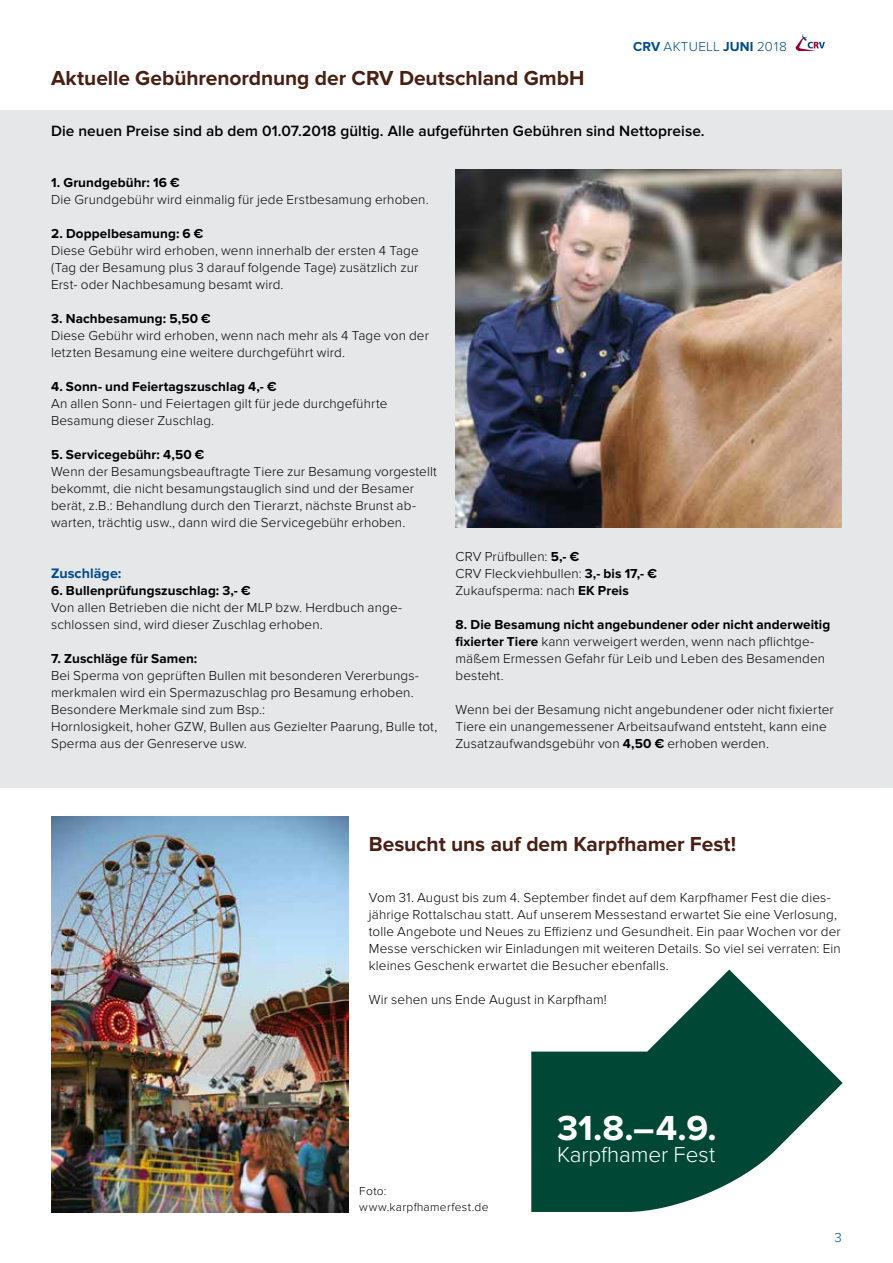
<style>
.page{position:relative;width:893px;height:1263px;background:#fff}
.page>*{position:absolute;margin:0;border:0;box-sizing:border-box;transform-origin:0 0}
.t1{font:700 36px "Proxima Nova";color:#fff}
.t2{font:300 22.5px "Proxima Nova";letter-spacing:-.005em;color:#fff}
.t3{font:700 21px "Proxima Nova";letter-spacing:-.005em;color:#492013}
.t4{font:600 15.45px "Proxima Nova";letter-spacing:.005em;color:#000}
.t5{font:700 14.25px "Proxima Nova";letter-spacing:.005em;color:#004b8d}
.t6{font:300 13.5px/17px "Proxima Nova";letter-spacing:.01em;color:#000}
.t7{font:700 13.5px "Proxima Nova";letter-spacing:.01em;color:#000}
.t8{font:300 13.5px "Proxima Nova";letter-spacing:.015em;color:#004b8d}
.t9{font:300 12px/16.5px "Proxima Nova";letter-spacing:.025em;color:#000}
.s1{font-weight:700}
</style>
<div class="page">
<svg style="left:795px;top:34px;width:30px;height:17px"></svg>
<div style="left:0;top:111px;width:893px;height:677px;background:#e6e7e8"></div>
<img style="left:455px;top:170px;width:387px;height:357px">
<img style="left:51px;top:816px;width:297px;height:397px">
<svg style="left:531px;top:969px;width:312px;height:243px;fill:#004835"></svg>
<p class="t8" style="left:633px;top:39px;width:155px"><span class="s1">CRV</span> AKTUELL <span class="s1">JUNI</span> 2018</p>
<h3 class="t3" style="left:51px;top:66px;width:535px">Aktuelle Gebührenordnung der CRV Deutschland GmbH</h3>
<p class="t4" style="left:51px;top:122px;width:655px">Die neuen Preise sind ab dem 01.07.2018 gültig. Alle aufgeführten Gebühren sind Nettopreise.</p>
<p class="t7" style="left:51px;top:175px;width:130px">1. Grundgebühr: 16 €</p>
<p class="t6" style="left:51px;top:191px;width:379px">Die Grundgebühr wird einmalig für jede Erstbesamung erhoben.</p>
<p class="t7" style="left:51px;top:226px;width:154px">2. Doppelbesamung: 6 €</p>
<p class="t6" style="left:51px;top:242px;width:369px;text-align:justify">Diese Gebühr wird erhoben, wenn innerhalb der ersten 4 Tage (Tag der Besamung plus 3 darauf folgende Tage) zusätzlich zur Erst- oder Nachbesamung besamt wird.</p>
<p class="t7" style="left:51px;top:311px;width:161px">3. Nachbesamung: 5,50 €</p>
<p class="t6" style="left:51px;top:327px;width:379px">Diese Gebühr wird erhoben, wenn nach mehr als 4 Tage von der letzten Besamung eine weitere durchgeführt wird.</p>
<p class="t7" style="left:51px;top:379px;width:227px">4. Sonn- und Feiertagszuschlag 4,- €</p>
<p class="t6" style="left:51px;top:395px;width:338px">An allen Sonn- und Feiertagen gilt für jede durchgeführte<br>Besamung dieser Zuschlag.</p>
<p class="t7" style="left:51px;top:447px;width:155px">5. Servicegebühr: 4,50 €</p>
<p class="t6" style="left:51px;top:463px;width:387px">Wenn der Besamungsbeauftragte Tiere zur Besamung vorgestellt bekommt, die nicht besamungstauglich sind und der Besamer berät, z.B.: Behandlung durch den Tierarzt, nächste Brunst ab&shy;warten, trächtig usw., dann wird die Servicegebühr erhoben.</p>
<p class="t5" style="left:51px;top:565px;width:72px">Zuschläge:</p>
<p class="t7" style="left:51px;top:583px;width:201px">6. Bullenprüfungszuschlag: 3,- €</p>
<p class="t6" style="left:51px;top:599px;width:353px">Von allen Betrieben die nicht der MLP bzw. Herdbuch ange&shy;schlossen sind, wird dieser Zuschlag erhoben.</p>
<p class="t7" style="left:51px;top:651px;width:148px">7. Zuschläge für Samen:</p>
<p class="t6" style="left:51px;top:668px;width:388px">Bei Sperma von geprüften Bullen mit besonderen Vererbungs&shy;merkmalen wird ein Spermazuschlag pro Besamung erhoben.<br>Besondere Merkmale sind zum Bsp.:<br>Hornlosigkeit, hoher GZW, Bullen aus Gezielter Paarung, Bulle tot, Sperma aus der Genreserve usw.</p>
<p class="t6" style="left:455px;top:548px;width:203px">CRV Prüfbullen: <span class="s1">5,- €<br></span>CRV Fleckviehbullen: <span class="s1">3,- bis 17,- €<br></span>Zukaufsperma: nach <span class="s1">EK Preis</span></p>
<p class="t6" style="left:455px;top:616px;width:376px"><span class="s1">8. Die Besamung nicht angebundener oder nicht anderweitig fixierter Tiere</span> kann verweigert werden, wenn nach pflichtge&shy;mäßem Ermessen Gefahr für Leib und Leben des Besamenden besteht.</p>
<p class="t6" style="left:455px;top:702px;width:380px">Wenn bei der Besamung nicht angebundener oder nicht fixierter<br>Tiere ein unangemessener Arbeitsaufwand entsteht, kann eine<br>Zusatzaufwandsgebühr von <span class="s1">4,50 €</span> erhoben werden.</p>
<h3 class="t3" style="left:369px;top:831px;width:369px">Besucht uns auf dem Karpfhamer Fest!</h3>
<p class="t6" style="left:369px;top:889px;width:473px">Vom 31. August bis zum 4. September findet auf dem Karpfhamer Fest die dies&shy;jährige Rottalschau statt. Auf unserem Messestand erwartet Sie eine Verlosung, tolle Angebote und Neues zu Effizienz und Gesundheit. Ein paar Wochen vor der Messe verschicken wir Einladungen mit weiteren Details. So viel sei verraten: Ein kleines Geschenk erwartet die Besucher ebenfalls.</p>
<p class="t6" style="left:369px;top:991px;width:239px">Wir sehen uns Ende August in Karpfham!</p>
<p class="t9" style="left:359px;top:1183px;width:131px">Foto: www.karpfhamerfest.de</p>
<h1 class="t1" style="left:557px;top:1107px;width:161px">31.8.–4.9.</h1>
<h2 class="t2" style="left:557px;top:1142px;width:160px">Karpfhamer Fest</h2>
<p class="t8" style="left:835px;top:1229px;width:9px">3</p>
</div>
